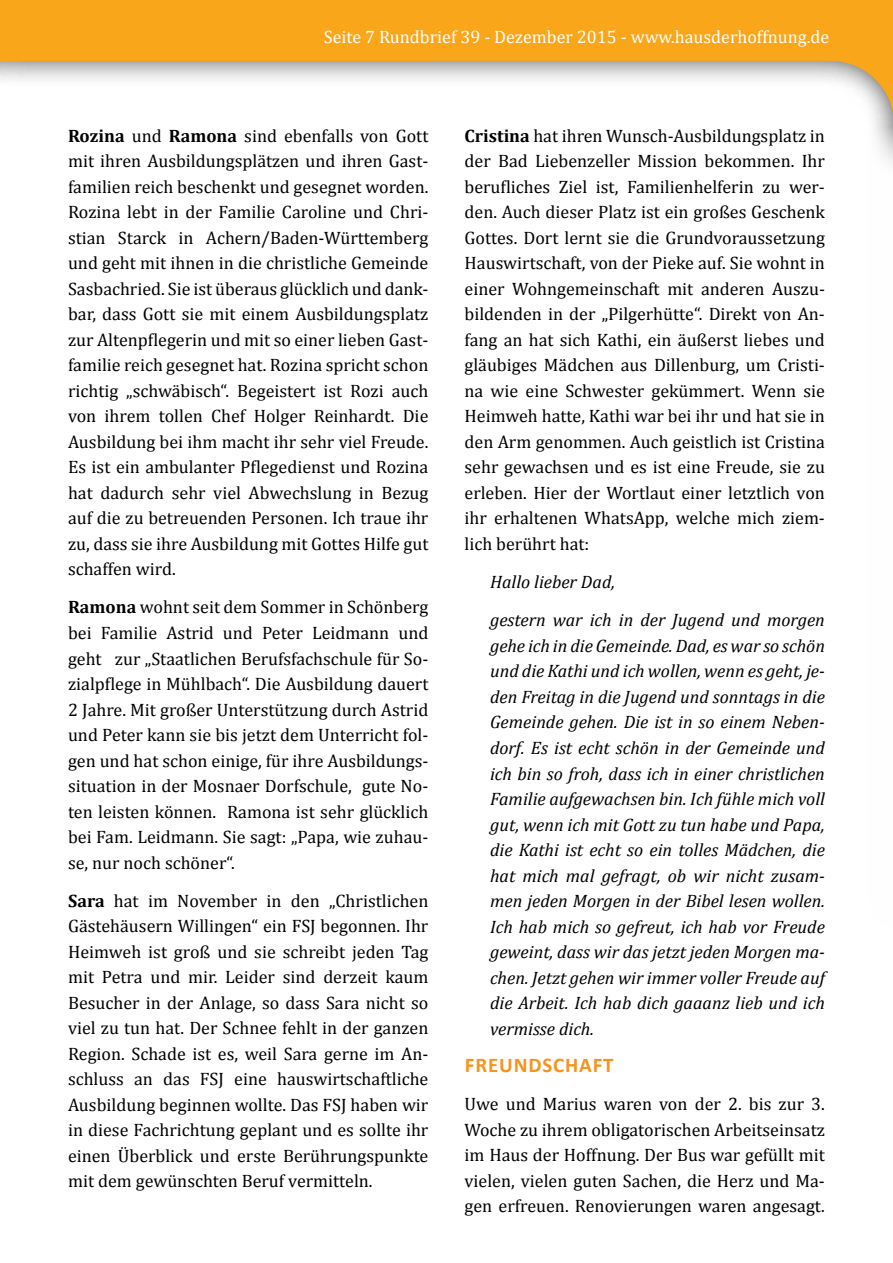
<style>
.page{position:relative;width:893px;height:1263px;background:#fff}
.page>*{position:absolute;margin:0;border:0;box-sizing:border-box;transform-origin:0 0}
.t1{font:700 21px "Calibri";letter-spacing:.04em;color:#f7941e}
.t2{font:18px/25.5px "Cambria";color:#000;text-align:justify}
.t3{font:italic 18px/25.5px "Cambria";color:#000}
.t4{font:18px "Cambria";color:#fff}
.s1{font-weight:700}
</style>
<div class="page">
<svg style="left:428px;top:0;width:465px;height:128px"></svg>
<svg style="left:0;top:0;width:428px;height:81px;background:#f0b148"></svg>
<p class="t4" style="left:324px;top:26px;width:507px">Seite 7 Rundbrief 39 - Dezember 2015 - www.hausderhoffnung.de</p>
<p class="t2" style="left:68px;top:123px;width:362px"><span class="s1">Rozina</span> und <span class="s1">Ramona</span> sind ebenfalls von Gott mit ihren Ausbildungsplätzen und ihren Gast&shy;familien reich beschenkt und gesegnet worden.<br>Rozina lebt in der Familie Caroline und Chri&shy;stian Starck in Achern/Baden-Württemberg und geht mit ihnen in die christliche Gemeinde Sasbachried. Sie ist überaus glücklich und dank&shy;bar, dass Gott sie mit einem Ausbildungsplatz zur Altenpflegerin und mit so einer lieben Gast&shy;familie reich gesegnet hat. Rozina spricht schon richtig „schwäbisch“. Begeistert ist Rozi auch von ihrem tollen Chef Holger Reinhardt. Die Ausbildung bei ihm macht ihr sehr viel Freude.<br>Es ist ein ambulanter Pflegedienst und Rozina hat dadurch sehr viel Abwechslung in Bezug auf die zu betreuenden Personen. Ich traue ihr zu, dass sie ihre Ausbildung mit Gottes Hilfe gut schaffen wird.</p>
<p class="t2" style="left:68px;top:594px;width:362px"><span class="s1">Ramona</span> wohnt seit dem Sommer in Schönberg bei Familie Astrid und Peter Leidmann und geht zur „Staatlichen Berufsfachschule für So&shy;zialpflege in Mühlbach“. Die Ausbildung dauert 2 Jahre. Mit großer Unterstützung durch Astrid und Peter kann sie bis jetzt dem Unterricht fol&shy;gen und hat schon einige, für ihre Ausbildungs&shy;situation in der Mosnaer Dorfschule, gute No&shy;ten leisten können. Ramona ist sehr glücklich bei Fam. Leidmann. Sie sagt: „Papa, wie zuhau&shy;se, nur noch schöner“.</p>
<p class="t2" style="left:68px;top:888px;width:362px"><span class="s1">Sara</span> hat im November in den „Christlichen Gästehäusern Willingen“ ein FSJ begonnen. Ihr Heimweh ist groß und sie schreibt jeden Tag mit Petra und mir. Leider sind derzeit kaum Besucher in der Anlage, so dass Sara nicht so viel zu tun hat. Der Schnee fehlt in der ganzen Region. Schade ist es, weil Sara gerne im An&shy;schluss an das FSJ eine hauswirtschaftliche Ausbildung beginnen wollte. Das FSJ haben wir in diese Fachrichtung geplant und es sollte ihr einen Überblick und erste Berührungspunkte mit dem gewünschten Beruf vermitteln.</p>
<p class="t2" style="left:465px;top:123px;width:362px"><span class="s1">Cristina</span> hat ihren Wunsch-Ausbildungsplatz in der Bad Liebenzeller Mission bekommen. Ihr berufliches Ziel ist, Familienhelferin zu wer&shy;den. Auch dieser Platz ist ein großes Geschenk Gottes. Dort lernt sie die Grundvoraussetzung Hauswirtschaft, von der Pieke auf. Sie wohnt in einer Wohngemeinschaft mit anderen Auszu&shy;bildenden in der „Pilgerhütte“. Direkt von An&shy;fang an hat sich Kathi, ein äußerst liebes und gläubiges Mädchen aus Dillenburg, um Cristi&shy;na wie eine Schwester gekümmert. Wenn sie Heimweh hatte, Kathi war bei ihr und hat sie in den Arm genommen. Auch geistlich ist Cristina sehr gewachsen und es ist eine Freude, sie zu erleben. Hier der Wortlaut einer letztlich von ihr erhaltenen WhatsApp, welche mich ziem&shy;lich berührt hat:</p>
<p class="t3" style="left:490px;top:562px;width:336px;line-height:38.2px">Hallo lieber Dad,<br>gestern war ich in der Jugend und morgen</p>
<p class="t3" style="left:490px;top:632px;width:336px;text-align:justify">gehe ich in die Gemeinde. Dad, es war so schön und die Kathi und ich wollen, wenn es geht, je&shy;den Freitag in die Jugend und sonntags in die Gemeinde gehen. Die ist in so einem Neben&shy;dorf. Es ist echt schön in der Gemeinde und ich bin so froh, dass ich in einer christlichen Familie aufgewachsen bin. Ich fühle mich voll gut, wenn ich mit Gott zu tun habe und Papa, die Kathi ist echt so ein tolles Mädchen, die hat mich mal gefragt, ob wir nicht zusam&shy;men jeden Morgen in der Bibel lesen wollen.<br>Ich hab mich so gefreut, ich hab vor Freude geweint, dass wir das jetzt jeden Morgen ma&shy;chen. Jetzt gehen wir immer voller Freude auf die Arbeit. Ich hab dich gaaanz lieb und ich vermisse dich.</p>
<p class="t1" style="left:465px;top:1052px;width:150px">FREUNDSCHAFT</p>
<p class="t2" style="left:465px;top:1091px;width:362px">Uwe und Marius waren von der 2. bis zur 3.<br>Woche zu ihrem obligatorischen Arbeitseinsatz im Haus der Hoffnung. Der Bus war gefüllt mit vielen, vielen guten Sachen, die Herz und Ma&shy;gen erfreuen. Renovierungen waren angesagt.</p>
</div>
